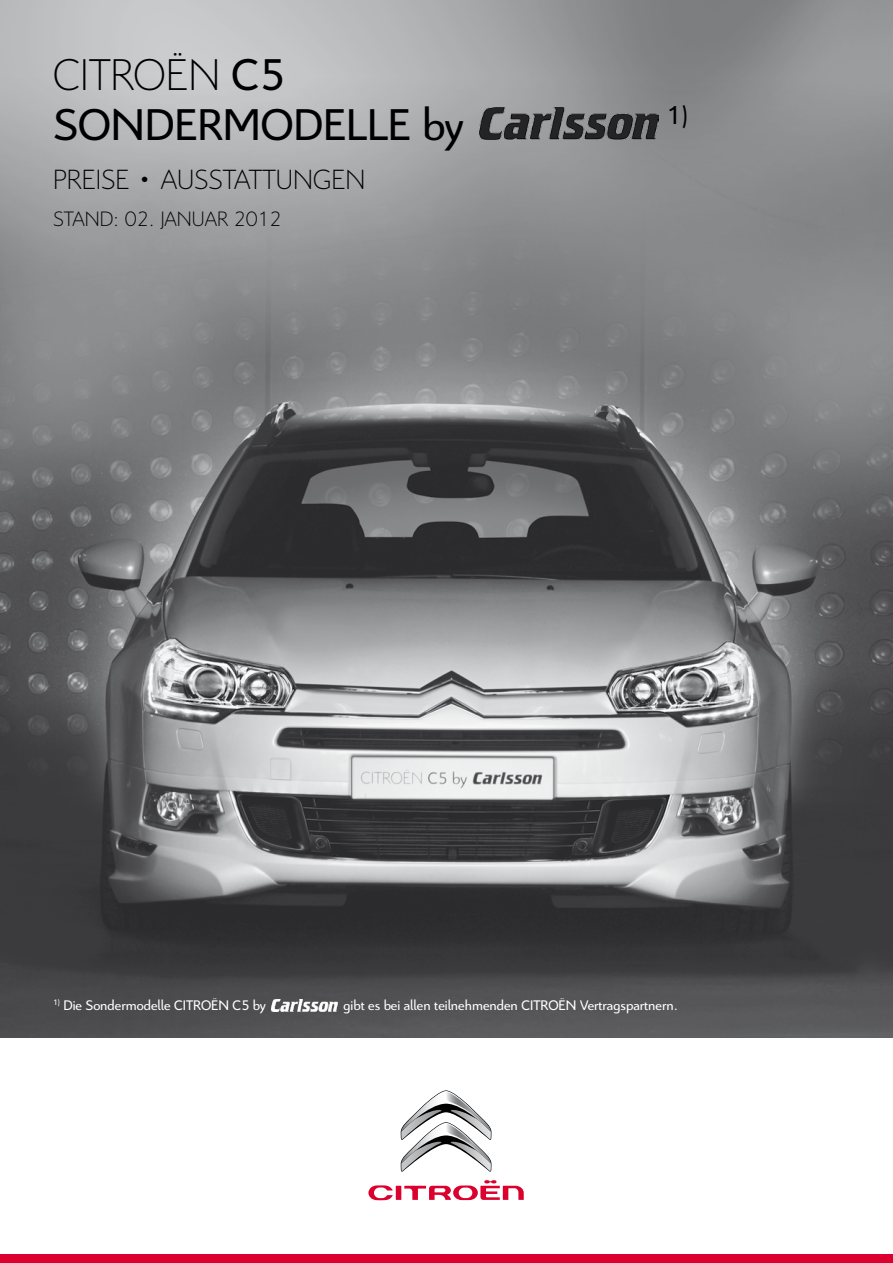
<style>
.page{position:relative;width:893px;height:1263px;background:#fff}
.page>*{position:absolute;margin:0;border:0;box-sizing:border-box;transform-origin:0 0}
.t1{font:48px/49.5px "Citroen";letter-spacing:.215em;color:#000}
.t2{font:300 30px "Citroen";color:#000}
.t3{font:28.05px "Citroen";color:#000}
.t4{font:300 22.5px "Citroen";color:#000}
.t5{font:15px "Citroen";color:#fff}
.s1{font-weight:300}
</style>
<div class="page">
<img style="left:0;top:0;width:893px;height:1037px">
<img style="left:480px;top:108px;width:178px;height:32px">
<div style="left:0;top:1254px;width:893px;height:9px;background:#dc002e"></div>
<svg style="left:368px;top:1180px;width:156px;height:20px"></svg>
<svg style="left:401px;top:1090px;width:90px;height:82px"></svg>
<img style="left:271px;top:999px;width:67px;height:12px">
<h1 class="t1" style="left:53px;top:50px;width:412px"><span class="s1">CITROËN</span> C5<br>Sondermodelle by</h1>
<h2 class="t2" style="left:53px;top:162px;width:314px">PREISE • AUSSTATTUNGEN</h2>
<h3 class="t4" style="left:53px;top:206px;width:230px">STAND: 02. JANUAR 2012</h3>
<h3 class="t3" style="left:666px;top:98px;width:23px">1)</h3>
<p class="t5" style="left:53px;top:997px;width:214px"><sup>1)</sup> Die Sondermodelle CITROËN C5 by</p>
<p class="t5" style="left:343px;top:997px;width:336px">gibt es bei allen teilnehmenden CITROËN Vertragspartnern.</p>
</div>
